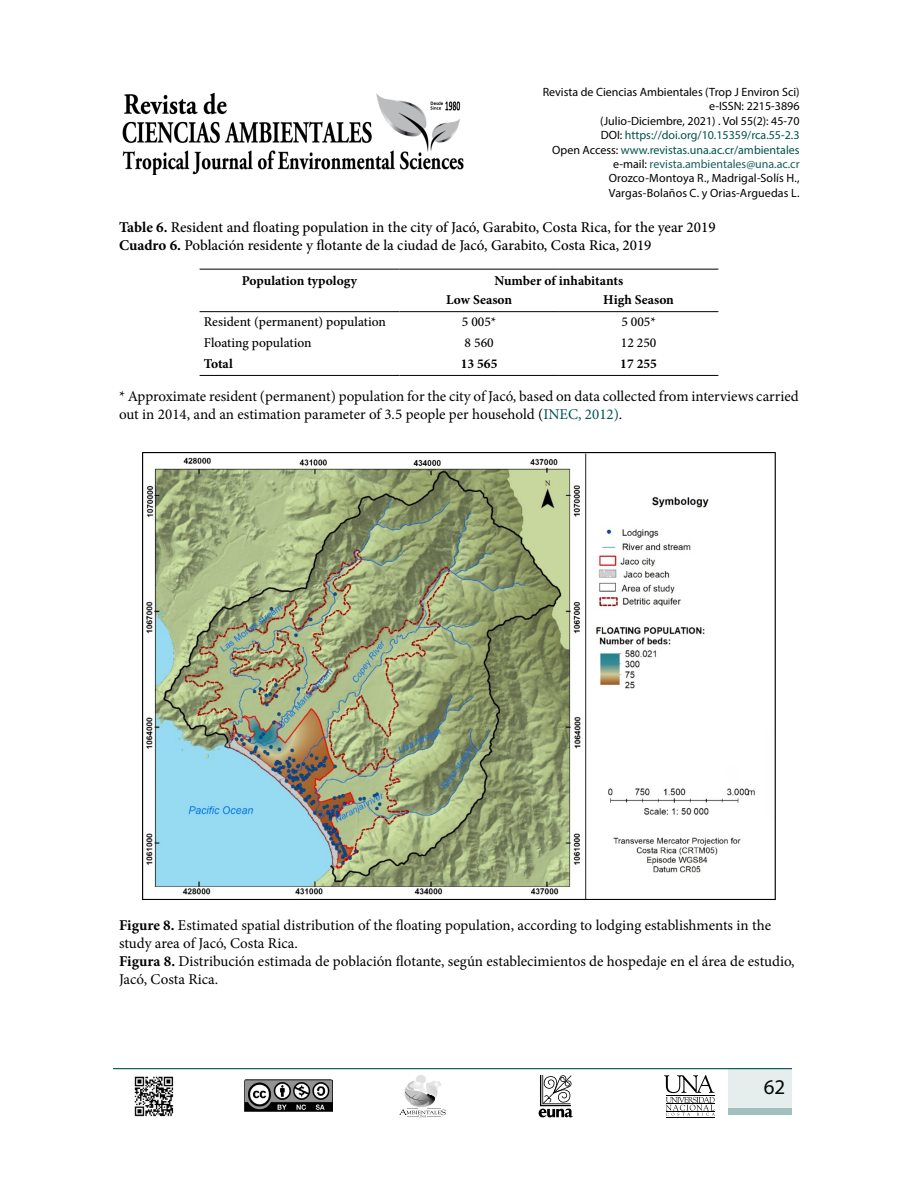
<style>
.page{position:relative;width:918px;height:1188px;background:#fff}
.page>*{position:absolute;margin:0;border:0;box-sizing:border-box;transform-origin:0 0}
.t1{font:21px "Myriad Pro";color:#000}
.t2{font:15px/18px "Minion Pro";color:#000}
.t3{font:500 15px/18px "Minion Pro";color:#000}
.t4{font:700 13.5px/19.8px "Minion Pro";color:#000}
.t5{font:500 13.5px "Minion Pro";color:#000}
.t6{font:12px/14.4px "Myriad Pro";color:#000;text-align:right}
.s1{color:#00534d}
.s2{color:#195f5a}
.s3{font-weight:700}
</style>
<div class="page">
<svg style="left:539px;top:1075px;width:34px;height:42px"></svg>
<div style="left:416px;top:1075px;width:10px;height:9px;background:#e2e2e2;border-radius:50%"></div>
<svg style="left:399px;top:1081px;width:47px;height:36px"></svg>
<hr style="left:666px;top:1117px;width:48px;height:1px;background:#000">
<svg style="left:664px;top:1075px;width:51px;height:41px"></svg>
<hr style="left:113px;top:1068px;width:679px;height:1px;background:#00534d">
<div style="left:729px;top:1068px;width:63px;height:46px;background:#e6eeed"></div>
<div style="left:729px;top:1108px;width:63px;height:6px;background:#a1bfbd"></div>
<img style="left:244px;top:1080px;width:89px;height:31px">
<img style="left:122px;top:92px;width:342px;height:83px">
<img style="left:134px;top:1076px;width:40px;height:41px">
<hr style="left:200px;top:375px;width:199px;height:1px;background:#000">
<hr style="left:399px;top:375px;width:160px;height:1px;background:#000">
<hr style="left:559px;top:375px;width:159px;height:1px;background:#000">
<hr style="left:200px;top:269px;width:199px;height:1px;background:#000">
<hr style="left:399px;top:269px;width:160px;height:1px;background:#000">
<hr style="left:559px;top:269px;width:159px;height:1px;background:#000">
<hr style="left:200px;top:311px;width:199px;height:1px;background:#000">
<hr style="left:399px;top:311px;width:160px;height:1px;background:#000">
<hr style="left:559px;top:311px;width:159px;height:1px;background:#000">
<img style="left:143px;top:452px;width:632px;height:447px">
<p class="t6" style="left:543px;top:85px;width:258px">Revista de Ciencias Ambientales (Trop J Environ Sci) e-ISSN: 2215-3896<br>(Julio-Diciembre, 2021) . Vol 55(2): 45-70<br>DOI: <span class="s1">https://doi.org/10.15359/rca.55-2.3<br></span>Open Access: <span class="s1">www.revistas.una.ac.cr/ambientales </span>e-mail: <span class="s2">revista.ambientales@una.ac.cr </span>Orozco-Montoya R., Madrigal-Solís H., Vargas-Bolaños C. y Orias-Arguedas L.</p>
<p class="t3" style="left:119px;top:218px;width:598px"><span class="s3">Table 6.</span> Resident and floating population in the city of Jacó, Garabito, Costa Rica, for the year 2019<br><span class="s3">Cuadro 6.</span> Población residente y flotante de la ciudad de Jacó, Garabito, Costa Rica, 2019</p>
<p class="t4" style="left:242px;top:270px;width:117px">Population typology</p>
<p class="t4" style="left:446px;top:270px;width:179px;text-indent:48px">Number of inhabitants<br>Low Season</p>
<p class="t4" style="left:603px;top:290px;width:72px">High Season</p>
<p class="t5" style="left:204px;top:312px;width:184px">Resident (permanent) population</p>
<p class="t5" style="left:462px;top:312px;width:36px">5 005*</p>
<p class="t5" style="left:621px;top:312px;width:36px">5 005*</p>
<p class="t5" style="left:204px;top:334px;width:109px">Floating population</p>
<p class="t5" style="left:465px;top:334px;width:31px">8 560</p>
<p class="t5" style="left:621px;top:334px;width:37px">12 250</p>
<p class="t4" style="left:204px;top:354px;width:30px">Total</p>
<p class="t4" style="left:461px;top:354px;width:38px">13 565</p>
<p class="t4" style="left:620px;top:354px;width:38px">17 255</p>
<p class="t2" style="left:119px;top:387px;width:681px">* Approximate resident (permanent) population for the city of Jacó, based on data collected from interviews carried out in 2014, and an estimation parameter of 3.5 people per household (<span class="s1">INEC, 2012)</span>.</p>
<p class="t2" style="left:119px;top:916px;width:677px"><span class="s3">Figure 8.</span> Estimated spatial distribution of the floating population, according to lodging establishments in the study area of Jacó, Costa Rica.<br><span class="s3">Figura 8.</span> Distribución estimada de población flotante, según establecimientos de hospedaje en el área de estudio, Jacó, Costa Rica.</p>
<h1 class="t1" style="left:764px;top:1074px;width:23px">62</h1>
</div>
